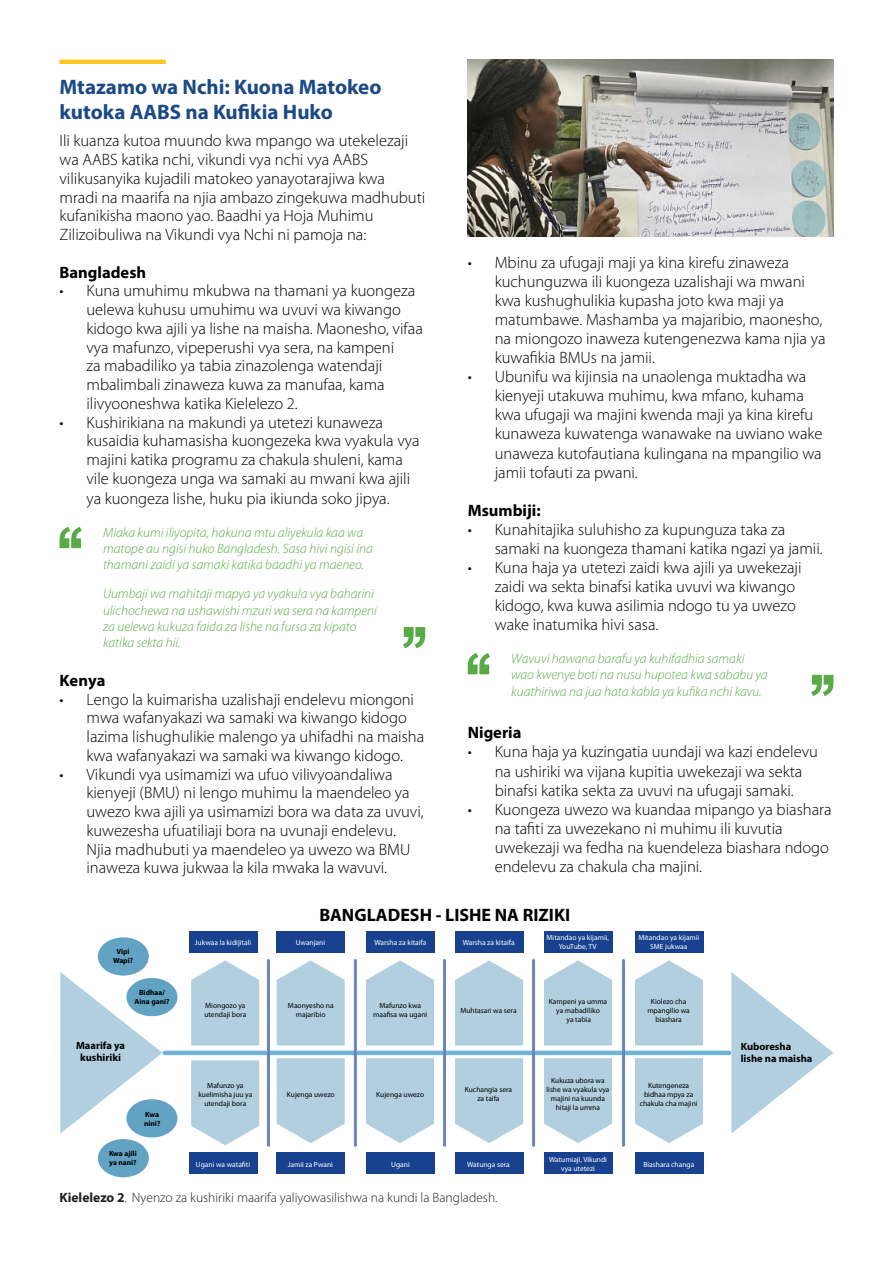
<style>
.page{position:relative;width:893px;height:1263px;background:#fff}
.page>*{position:absolute;margin:0;border:0;box-sizing:border-box;transform-origin:0 0}
.t1{font:700 21px/25.2px "Myriad Pro";color:#1b4985}
.t2{font:700 18px "Myriad Pro";color:#000}
.t3{font:300 16.5px/19px "Myriad Pro";color:#000}
.t4{font:700 16.5px "Myriad Pro";color:#000}
.t5{font:italic 300 13.5px/16.2px "Myriad Pro";color:#58ab47}
.t6{font:300 13.5px "Myriad Pro";color:#221f1f}
.t7{font:700 10.5px/12.6px "Myriad Pro";color:#000;text-align:center}
.t8{font:7.5px/9px "Myriad Pro";color:#000;text-align:center}
.t9{font:7.5px/9px "Myriad Pro";color:#fff;text-align:center}
.t10{font:700 7.5px/9px "Myriad Pro";color:#000;text-align:center}
.s1{font-weight:700}
</style>
<div class="page">
<svg style="left:60px;top:527px;width:22px;height:21px"></svg>
<svg style="left:403px;top:627px;width:22px;height:21px"></svg>
<hr style="left:60px;top:60px;width:106px;height:4px;background:#ffc425">
<svg style="left:468px;top:653px;width:22px;height:21px"></svg>
<svg style="left:811px;top:675px;width:22px;height:21px"></svg>
<img style="left:468px;top:60px;width:365px;height:177px">
<div style="left:98px;top:937px;width:51px;height:38px;background:#62a3c3;border-radius:50%"></div>
<div style="left:126px;top:978px;width:51px;height:38px;background:#62a3c3;border-radius:50%"></div>
<div style="left:126px;top:1099px;width:51px;height:38px;background:#62a3c3;border-radius:50%"></div>
<div style="left:98px;top:1139px;width:51px;height:38px;background:#62a3c3;border-radius:50%"></div>
<hr style="left:165px;top:1051px;width:564px;height:4px;background:#70b5d5">
<svg style="left:60px;top:972px;width:102px;height:161px"></svg>
<svg style="left:731px;top:972px;width:102px;height:161px"></svg>
<div style="left:189px;top:932px;width:68px;height:21px;background:#18428f"></div>
<div style="left:277px;top:932px;width:68px;height:21px;background:#18428f"></div>
<div style="left:366px;top:932px;width:68px;height:21px;background:#18428f"></div>
<div style="left:455px;top:932px;width:68px;height:21px;background:#18428f"></div>
<div style="left:544px;top:932px;width:68px;height:21px;background:#18428f"></div>
<div style="left:635px;top:932px;width:68px;height:21px;background:#18428f"></div>
<div style="left:189px;top:1153px;width:68px;height:21px;background:#18428f"></div>
<div style="left:277px;top:1153px;width:68px;height:21px;background:#18428f"></div>
<div style="left:366px;top:1153px;width:68px;height:21px;background:#18428f"></div>
<div style="left:455px;top:1153px;width:68px;height:21px;background:#18428f"></div>
<div style="left:544px;top:1153px;width:68px;height:21px;background:#18428f"></div>
<div style="left:635px;top:1153px;width:68px;height:21px;background:#18428f"></div>
<svg style="left:191px;top:960px;width:68px;height:85px;background:#bbd4e3"></svg>
<svg style="left:191px;top:1060px;width:68px;height:85px;background:#bad4e3"></svg>
<svg style="left:277px;top:960px;width:68px;height:85px;background:#bbd4e3"></svg>
<svg style="left:277px;top:1058px;width:68px;height:85px;background:#bbd4e3"></svg>
<svg style="left:366px;top:960px;width:68px;height:85px;background:#bbd4e3"></svg>
<svg style="left:366px;top:1058px;width:68px;height:85px;background:#bad4e3"></svg>
<svg style="left:455px;top:960px;width:68px;height:85px;background:#bbd4e3"></svg>
<svg style="left:455px;top:1058px;width:68px;height:85px;background:#bad4e3"></svg>
<svg style="left:544px;top:960px;width:68px;height:85px;background:#bbd4e3"></svg>
<svg style="left:544px;top:1058px;width:68px;height:85px;background:#bad4e3"></svg>
<svg style="left:635px;top:960px;width:68px;height:85px;background:#bbd4e3"></svg>
<svg style="left:635px;top:1058px;width:68px;height:85px;background:#bad4e3"></svg>
<hr style="left:267px;top:960px;width:3px;height:185px;background:#6b86bc">
<hr style="left:354px;top:960px;width:3px;height:185px;background:#6b86bc">
<hr style="left:443px;top:960px;width:3px;height:185px;background:#6b86bc">
<hr style="left:532px;top:960px;width:3px;height:185px;background:#6b86bc">
<hr style="left:622px;top:960px;width:3px;height:185px;background:#6b86bc">
<p class="t1" style="left:60px;top:74px;width:323px">Mtazamo wa Nchi: Kuona Matokeo kutoka AABS na Kufikia Huko</p>
<p class="t3" style="left:60px;top:132px;width:367px">Ili kuanza kutoa muundo kwa mpango wa utekelezaji wa AABS katika nchi, vikundi vya nchi vya AABS vilikusanyika kujadili matokeo yanayotarajiwa kwa mradi na maarifa na njia ambazo zingekuwa madhubuti kufanikisha maono yao. Baadhi ya Hoja Muhimu Zilizoibuliwa na Vikundi vya Nchi ni pamoja na:</p>
<p class="t4" style="left:60px;top:261px;width:88px">Bangladesh</p>
<p class="t3" style="left:87px;top:282px;width:338px;text-indent:-27px">• Kuna umuhimu mkubwa na thamani ya kuongeza uelewa kuhusu umuhimu wa uvuvi wa kiwango kidogo kwa ajili ya lishe na maisha. Maonesho, vifaa vya mafunzo, vipeperushi vya sera, na kampeni<br>za mabadiliko ya tabia zinazolenga watendaji mbalimbali zinaweza kuwa za manufaa, kama ilivyooneshwa katika Kielelezo 2.</p>
<p class="t3" style="left:87px;top:413px;width:334px;text-indent:-27px">• Kushirikiana na makundi ya utetezi kunaweza kusaidia kuhamasisha kuongezeka kwa vyakula vya majini katika programu za chakula shuleni, kama vile kuongeza unga wa samaki au mwani kwa ajili ya kuongeza lishe, huku pia ikiunda soko jipya.</p>
<p class="t5" style="left:103px;top:525px;width:271px">Miaka kumi iliyopita, hakuna mtu aliyekula kaa wa matope au ngisi huko Bangladesh. Sasa hivi ngisi ina thamani zaidi ya samaki katika baadhi ya maeneo.</p>
<p class="t5" style="left:103px;top:586px;width:275px">Uumbaji wa mahitaji mapya ya vyakula vya baharini ulichochewa na ushawishi mzuri wa sera na kampeni za uelewa kukuza faida za lishe na fursa za kipato katika sekta hii.</p>
<p class="t4" style="left:60px;top:669px;width:47px">Kenya</p>
<p class="t3" style="left:87px;top:690px;width:339px;text-indent:-27px">• Lengo la kuimarisha uzalishaji endelevu miongoni mwa wafanyakazi wa samaki wa kiwango kidogo lazima lishughulikie malengo ya uhifadhi na maisha kwa wafanyakazi wa samaki wa kiwango kidogo.</p>
<p class="t3" style="left:87px;top:765px;width:339px;text-indent:-27px">• Vikundi vya usimamizi wa ufuo vilivyoandaliwa kienyeji (BMU) ni lengo muhimu la maendeleo ya uwezo kwa ajili ya usimamizi bora wa data za uvuvi, kuwezesha ufuatiliaji bora na uvunaji endelevu.<br>Njia madhubuti ya maendeleo ya uwezo wa BMU inaweza kuwa jukwaa la kila mwaka la wavuvi.</p>
<p class="t3" style="left:495px;top:253px;width:332px;text-indent:-27px">• Mbinu za ufugaji maji ya kina kirefu zinaweza kuchunguzwa ili kuongeza uzalishaji wa mwani kwa kushughulikia kupasha joto kwa maji ya matumbawe. Mashamba ya majaribio, maonesho, na miongozo inaweza kutengenezwa kama njia ya kuwafikia BMUs na jamii.</p>
<p class="t3" style="left:495px;top:368px;width:329px;text-indent:-27px">• Ubunifu wa kijinsia na unaolenga muktadha wa kienyeji utakuwa muhimu, kwa mfano, kuhama kwa ufugaji wa majini kwenda maji ya kina kirefu kunaweza kuwatenga wanawake na uwiano wake unaweza kutofautiana kulingana na mpangilio wa jamii tofauti za pwani.</p>
<p class="t4" style="left:468px;top:499px;width:74px">Msumbiji:</p>
<p class="t3" style="left:495px;top:520px;width:329px;text-indent:-27px">• Kunahitajika suluhisho za kupunguza taka za samaki na kuongeza thamani katika ngazi ya jamii.</p>
<p class="t3" style="left:495px;top:558px;width:308px;text-indent:-27px">• Kuna haja ya utetezi zaidi kwa ajili ya uwekezaji zaidi wa sekta binafsi katika uvuvi wa kiwango kidogo, kwa kuwa asilimia ndogo tu ya uwezo wake inatumika hivi sasa.</p>
<p class="t5" style="left:511px;top:651px;width:258px">Wavuvi hawana barafu ya kuhifadhia samaki wao kwenye boti na nusu hupotea kwa sababu ya kuathiriwa na jua hata kabla ya kufika nchi kavu.</p>
<p class="t4" style="left:468px;top:722px;width:55px">Nigeria</p>
<p class="t3" style="left:495px;top:743px;width:325px;text-indent:-27px">• Kuna haja ya kuzingatia uundaji wa kazi endelevu na ushiriki wa vijana kupitia uwekezaji wa sekta binafsi katika sekta za uvuvi na ufugaji samaki.</p>
<p class="t3" style="left:495px;top:800px;width:338px;text-indent:-27px">• Kuongeza uwezo wa kuandaa mipango ya biashara na tafiti za uwezekano ni muhimu ili kuvutia uwekezaji wa fedha na kuendeleza biashara ndogo endelevu za chakula cha majini.</p>
<p class="t10" style="left:113px;top:947px;width:22px">Vipi<br>Wapi?</p>
<p class="t10" style="left:135px;top:987px;width:36px">Bidhaa/<br>Aina gani?</p>
<p class="t2" style="left:319px;top:903px;width:252px">BANGLADESH - LISHE NA RIZIKI</p>
<p class="t9" style="left:195px;top:937px;width:58px">Jukwaa la kidijitali</p>
<p class="t9" style="left:296px;top:937px;width:31px">Uwanjani</p>
<p class="t9" style="left:374px;top:937px;width:53px">Warsha za kitaifa</p>
<p class="t9" style="left:463px;top:937px;width:53px">Warsha za kitaifa</p>
<p class="t9" style="left:546px;top:933px;width:64px">Mitandao ya kijamii,<br>YouTube, TV</p>
<p class="t9" style="left:638px;top:933px;width:62px">Mitandao ya kijamii<br>SME jukwaa</p>
<p class="t8" style="left:204px;top:1001px;width:43px;text-align:left">Miongozo ya utendaji bora</p>
<p class="t8" style="left:288px;top:1001px;width:47px">Maonyesho na majaribio</p>
<p class="t8" style="left:373px;top:1001px;width:56px">Mafunzo kwa maafisa wa ugani</p>
<p class="t8" style="left:460px;top:1006px;width:58px">Muhtasari wa sera</p>
<p class="t8" style="left:549px;top:997px;width:60px">Kampeni ya umma ya mabadiliko<br>ya tabia</p>
<p class="t8" style="left:647px;top:997px;width:44px">Kiolezo cha mpangilio wa biashara</p>
<p class="t7" style="left:76px;top:1039px;width:51px">Maarifa ya kushiriki</p>
<p class="t7" style="left:741px;top:1039px;width:73px;text-align:left">Kuboresha lishe na maisha</p>
<p class="t10" style="left:144px;top:1109px;width:18px;text-align:left">Kwa nini?</p>
<p class="t10" style="left:109px;top:1149px;width:29px;text-align:left">Kwa ajili ya nani?</p>
<p class="t8" style="left:198px;top:1080px;width:56px">Mafunzo ya kuelimisha juu ya utendaji bora</p>
<p class="t8" style="left:287px;top:1089px;width:49px">Kujenga uwezo</p>
<p class="t8" style="left:376px;top:1089px;width:49px">Kujenga uwezo</p>
<p class="t8" style="left:465px;top:1085px;width:49px">Kuchangia sera za taifa</p>
<p class="t8" style="left:546px;top:1076px;width:64px">Kukuza ubora wa lishe wa vyakula vya majini na kuunda hitaji la umma</p>
<p class="t8" style="left:640px;top:1080px;width:59px">Kutengeneza bidhaa mpya za chakula cha majini</p>
<p class="t9" style="left:196px;top:1159px;width:56px">Ugani wa watafiti</p>
<p class="t9" style="left:288px;top:1159px;width:47px">Jamii za Pwani</p>
<p class="t9" style="left:391px;top:1159px;width:20px">Ugani</p>
<p class="t9" style="left:467px;top:1159px;width:44px">Watunga sera</p>
<p class="t9" style="left:549px;top:1155px;width:60px">Watumiaji, Vikundi vya utetezi</p>
<p class="t9" style="left:643px;top:1159px;width:52px">Biashara changa</p>
<p class="t6" style="left:60px;top:1190px;width:440px"><span class="s1">Kielelezo 2</span>. Nyenzo za kushiriki maarifa yaliyowasilishwa na kundi la Bangladesh.</p>
</div>
